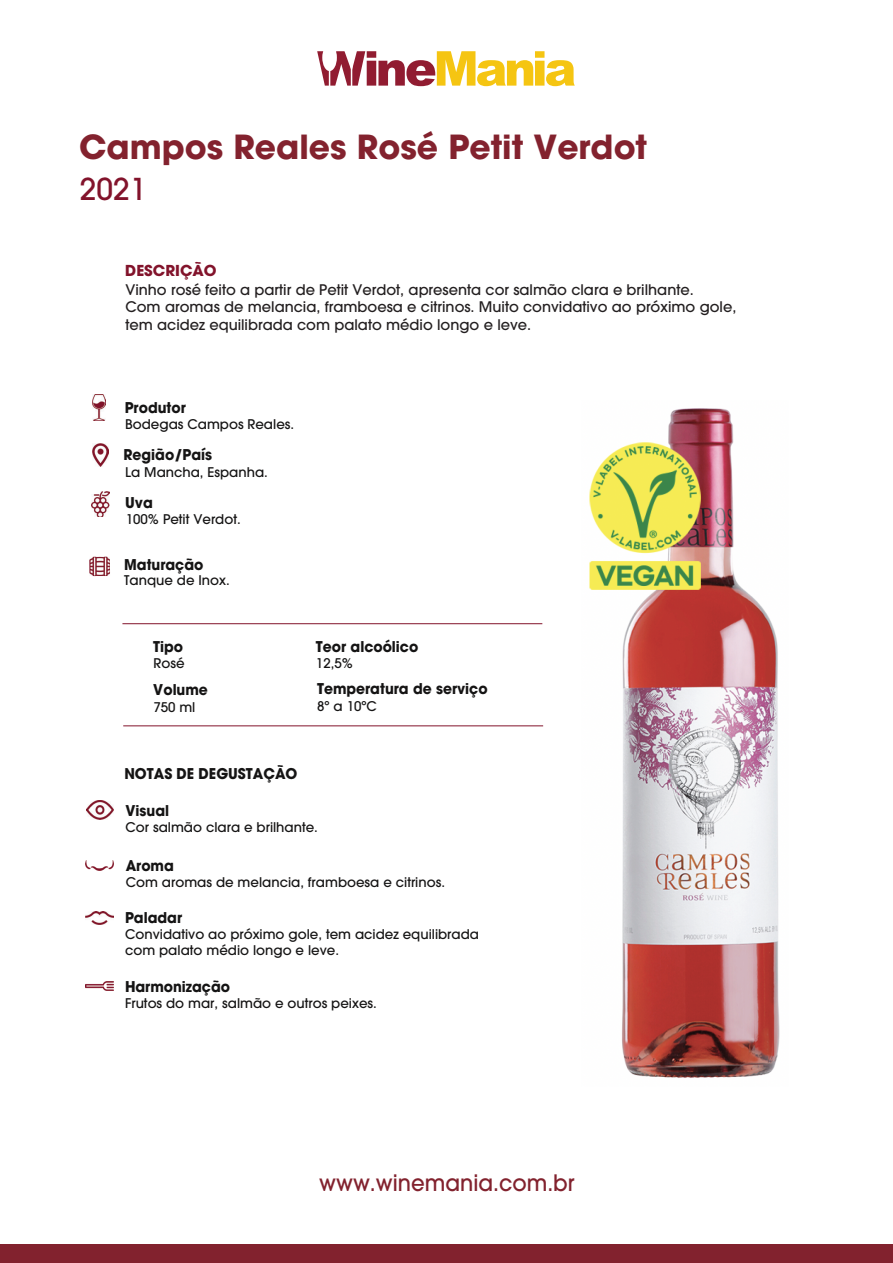
<style>
.page{position:relative;width:893px;height:1263px;background:#fff}
.page>*{position:absolute;margin:0;border:0;box-sizing:border-box;transform-origin:0 0}
.t1{font:700 33px "ITC Avant Garde Pro";color:#83222e}
.t2{font:500 30px "ITC Avant Garde Pro";color:#82132b}
.t3{font:500 22.5px "ITC Avant Garde Pro";color:#82222e;scale:.94 1}
.t4{font:700 15px "ITC Avant Garde Pro";color:#82132b}
.t5{font:700 14.7px "ITC Avant Garde Pro";color:#151414;scale:.94 1}
.t6{font:500 14.55px/17.4px "ITC Avant Garde Pro";color:#231f20}
.t7{font:500 13.35px/15.9px "ITC Avant Garde Pro";color:#151414}
</style>
<div class="page">
<img style="left:89px;top:557px;width:21px;height:19px">
<img style="left:92px;top:443px;width:17px;height:24px">
<img style="left:92px;top:491px;width:18px;height:26px">
<img style="left:93px;top:395px;width:13px;height:25px">
<img style="left:86px;top:911px;width:28px;height:13px">
<img style="left:86px;top:860px;width:28px;height:11px">
<img style="left:87px;top:801px;width:27px;height:18px">
<img style="left:86px;top:981px;width:28px;height:10px">
<hr style="left:122px;top:623px;width:420px;height:1px;background:#82132b">
<hr style="left:123px;top:725px;width:420px;height:1px;background:#82132b">
<div style="left:0;top:1244px;width:893px;height:19px;background:#82222e"></div>
<svg style="left:317px;top:51px;width:258px;height:36px"></svg>
<img style="left:589px;top:408px;width:191px;height:670px">
<h1 class="t1" style="left:79px;top:125px;width:570px">Campos Reales Rosé Petit Verdot</h1>
<h2 class="t2" style="left:80px;top:170px;width:68px">2021</h2>
<p class="t4" style="left:125px;top:261px;width:93px">DESCRIÇÃO</p>
<p class="t6" style="left:125px;top:281px;width:612px">Vinho rosé feito a partir de Petit Verdot, apresenta cor salmão clara e brilhante.<br>Com aromas de melancia, framboesa e citrinos. Muito convidativo ao próximo gole, tem acidez equilibrada com palato médio longo e leve.</p>
<p class="t5" style="left:125px;top:397px;width:66px">Produtor</p>
<p class="t5" style="left:123px;top:444px;width:96px">Região/País</p>
<p class="t7" style="left:125px;top:464px;width:144px">La Mancha, Espanha.</p>
<p class="t5" style="left:125px;top:493px;width:31px">Uva</p>
<p class="t7" style="left:125px;top:416px;width:171px">Bodegas Campos Reales.</p>
<p class="t7" style="left:126px;top:511px;width:116px">100% Petit Verdot.</p>
<p class="t5" style="left:124px;top:555px;width:86px">Maturação</p>
<p class="t7" style="left:124px;top:572px;width:107px">Tanque de Inox.</p>
<p class="t5" style="left:153px;top:637px;width:33px">Tipo</p>
<p class="t5" style="left:316px;top:636px;width:110px">Teor alcoólico</p>
<p class="t7" style="left:316px;top:655px;width:38px">12,5%</p>
<p class="t5" style="left:153px;top:679px;width:60px">Volume</p>
<p class="t7" style="left:153px;top:698px;width:44px">750 ml</p>
<p class="t7" style="left:154px;top:655px;width:33px">Rosé</p>
<p class="t5" style="left:317px;top:679px;width:183px">Temperatura de serviço</p>
<p class="t7" style="left:317px;top:698px;width:61px">8º a 10ºC</p>
<p class="t5" style="left:124px;top:763px;width:186px">NOTAS DE DEGUSTAÇÃO</p>
<p class="t5" style="left:126px;top:801px;width:48px">Visual</p>
<p class="t7" style="left:126px;top:819px;width:194px">Cor salmão clara e brilhante.</p>
<p class="t5" style="left:126px;top:856px;width:53px">Aroma</p>
<p class="t7" style="left:126px;top:873px;width:321px">Com aromas de melancia, framboesa e citrinos.</p>
<p class="t5" style="left:125px;top:908px;width:62px">Paladar</p>
<p class="t7" style="left:125px;top:926px;width:355px">Convidativo ao próximo gole, tem acidez equilibrada com palato médio longo e leve.</p>
<p class="t5" style="left:125px;top:977px;width:113px">Harmonização</p>
<p class="t7" style="left:125px;top:995px;width:253px">Frutos do mar, salmão e outros peixes.</p>
<h3 class="t3" style="left:319px;top:1168px;width:273px">www.winemania.com.br</h3>
</div>
